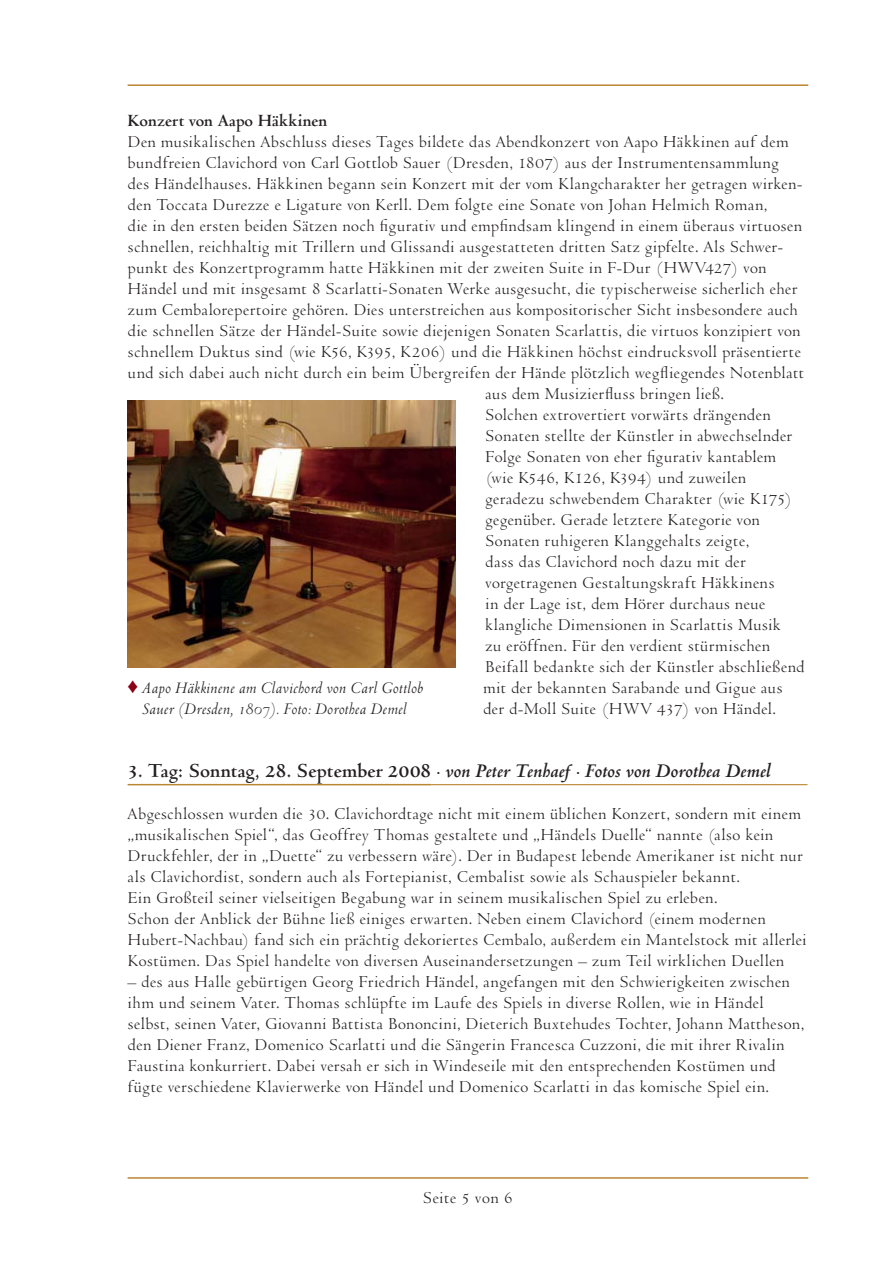
<style>
.page{position:relative;width:893px;height:1263px;background:#fff}
.page>*{position:absolute;margin:0;border:0;box-sizing:border-box;transform-origin:0 0}
.t1{font:italic 700 21px "Venetian 301 BT";color:#231f20}
.t2{font:18px/21px "Venetian 301 BT";color:#231f20}
.t3{font:italic 18px/21px "Venetian 301 BT";letter-spacing:-.005em;color:#231f20;text-align:center}
.t4{font:700 18px "Venetian 301 BT";color:#231f20}
.s1{color:#8b0017}
.s2{font-style:normal}
</style>
<div class="page">
<hr style="left:128px;top:84px;width:680px;height:2px;background:#bb8632">
<hr style="left:128px;top:1177px;width:680px;height:2px;background:#bb8632">
<img style="left:128px;top:400px;width:327px;height:268px">
<hr style="left:128px;top:784px;width:303px;height:1px;background:#bb8632">
<hr style="left:431px;top:784px;width:376px;height:1px;background:#bb8632">
<p class="t4" style="left:128px;top:113px;width:201px">Konzert von Aapo Häkkinen</p>
<p class="t2" style="left:128px;top:133px;width:662px">Den musikalischen Abschluss dieses Tages bildete das Abendkonzert von Aapo Häkkinen auf dem</p>
<p class="t2" style="left:128px;top:154px;width:653px">bundfreien Clavichord von Carl Gottlob Sauer (Dresden, 1807) aus der Instrumentensammlung</p>
<p class="t2" style="left:128px;top:175px;width:676px">des Händelhauses. Häkkinen begann sein Konzert mit der vom Klangcharakter her getragen wirken-</p>
<p class="t2" style="left:128px;top:196px;width:641px">den Toccata Durezze e Ligature von Kerll. Dem folgte eine Sonate von Johan Helmich Roman,</p>
<p class="t2" style="left:128px;top:217px;width:676px">die in den ersten beiden Sätzen noch figurativ und empfindsam klingend in einem überaus virtuosen</p>
<p class="t2" style="left:128px;top:238px;width:657px">schnellen, reichhaltig mit Trillern und Glissandi ausgestatteten dritten Satz gipfelte. Als Schwer-</p>
<p class="t2" style="left:128px;top:259px;width:640px">punkt des Konzertprogramm hatte Häkkinen mit der zweiten Suite in F-Dur (HWV427) von</p>
<p class="t2" style="left:128px;top:280px;width:671px">Händel und mit insgesamt 8 Scarlatti-Sonaten Werke ausgesucht, die typischerweise sicherlich eher</p>
<p class="t2" style="left:128px;top:301px;width:672px">zum Cembalorepertoire gehören. Dies unterstreichen aus kompositorischer Sicht insbesondere auch</p>
<p class="t2" style="left:128px;top:322px;width:674px">die schnellen Sätze der Händel-Suite sowie diejenigen Sonaten Scarlattis, die virtuos konzipiert von</p>
<p class="t2" style="left:128px;top:343px;width:675px">schnellem Duktus sind (wie K56, K395, K206) und die Häkkinen höchst eindrucksvoll präsentierte</p>
<p class="t2" style="left:128px;top:364px;width:678px">und sich dabei auch nicht durch ein beim Übergreifen der Hände plötzlich wegfliegendes Notenblatt</p>
<p class="t2" style="left:485px;top:385px;width:240px">aus dem Musizierfluss bringen ließ.</p>
<p class="t2" style="left:485px;top:406px;width:287px">Solchen extrovertiert vorwärts drängenden</p>
<p class="t2" style="left:485px;top:427px;width:309px">Sonaten stellte der Künstler in abwechselnder</p>
<p class="t2" style="left:485px;top:448px;width:293px">Folge Sonaten von eher figurativ kantablem</p>
<p class="t2" style="left:485px;top:469px;width:263px">(wie K546, K126, K394) und zuweilen</p>
<p class="t2" style="left:485px;top:490px;width:309px">geradezu schwebendem Charakter (wie K175)</p>
<p class="t2" style="left:485px;top:511px;width:276px">gegenüber. Gerade letztere Kategorie von</p>
<p class="t2" style="left:485px;top:532px;width:266px">Sonaten ruhigeren Klanggehalts zeigte,</p>
<p class="t2" style="left:485px;top:553px;width:262px">dass das Clavichord noch dazu mit der</p>
<p class="t2" style="left:485px;top:574px;width:291px">vor getragenen Gestaltungskraft Häkkinens</p>
<p class="t2" style="left:485px;top:595px;width:282px">in der Lage ist, dem Hörer durchaus neue</p>
<p class="t2" style="left:485px;top:616px;width:297px">klangliche Dimensionen in Scarlattis Musik</p>
<p class="t2" style="left:485px;top:637px;width:287px">zu eröffnen. Für den verdient stürmischen</p>
<p class="t2" style="left:485px;top:658px;width:321px">Beifall bedankte sich der Künstler abschließend</p>
<p class="t2" style="left:483px;top:679px;width:301px">mit der bekannten Sarabande und Gigue aus</p>
<p class="t2" style="left:483px;top:700px;width:295px">der d-Moll Suite (HWV 437) von Händel.</p>
<p class="t3" style="left:128px;top:678px;width:298px"><span class="s1">♦</span> Aapo Häkkinene am Clavichord von Carl Gottlob<br>Sauer (Dresden, 1807). Foto: Dorothea Demel</p>
<p class="t1" style="left:128px;top:762px;width:645px"><span class="s2">3. Tag: Sonntag, 28. September 2008</span> · von Peter Tenhaef · Fotos von Dorothea Demel</p>
<p class="t2" style="left:128px;top:805px;width:680px">Abgeschlossen wurden die 30. Clavichordtage nicht mit einem üblichen Konzert, sondern mit einem „musikalischen Spiel“, das Geoffrey Thomas gestaltete und „Händels Duelle“ nannte (also kein Druckfehler, der in „Duette“ zu verbessern wäre). Der in Budapest lebende Amerikaner ist nicht nur als Clavichordist, sondern auch als Fortepianist, Cembalist sowie als Schauspieler bekannt.<br>Ein Großteil seiner vielseitigen Begabung war in seinem musikalischen Spiel zu erleben.<br>Schon der Anblick der Bühne ließ einiges erwarten. Neben einem Clavichord (einem modernen Hubert-Nachbau) fand sich ein prächtig dekoriertes Cembalo, außerdem ein Mantelstock mit allerlei Kostümen. Das Spiel handelte von diversen Auseinandersetzungen – zum Teil wirklichen Duellen</p>
<p class="t2" style="left:128px;top:973px;width:678px">– des aus Halle gebürtigen Georg Friedrich Händel, angefangen mit den Schwierigkeiten zwischen ihm und seinem Vater. Thomas schlüpfte im Laufe des Spiels in diverse Rollen, wie in Händel selbst, seinen Vater, Giovanni Battista Bononcini, Dieterich Buxtehudes Tochter, Johann Mattheson, den Diener Franz, Domenico Scarlatti und die Sängerin Francesca Cuzzoni, die mit ihrer Rivalin Faustina konkurriert. Dabei versah er sich in Windeseile mit den entsprechenden Kostümen und fügte verschiedene Klavierwerke von Händel und Domenico Scarlatti in das komische Spiel ein.</p>
<p class="t2" style="left:423px;top:1189px;width:92px">Seite 5 von 6</p>
</div>
